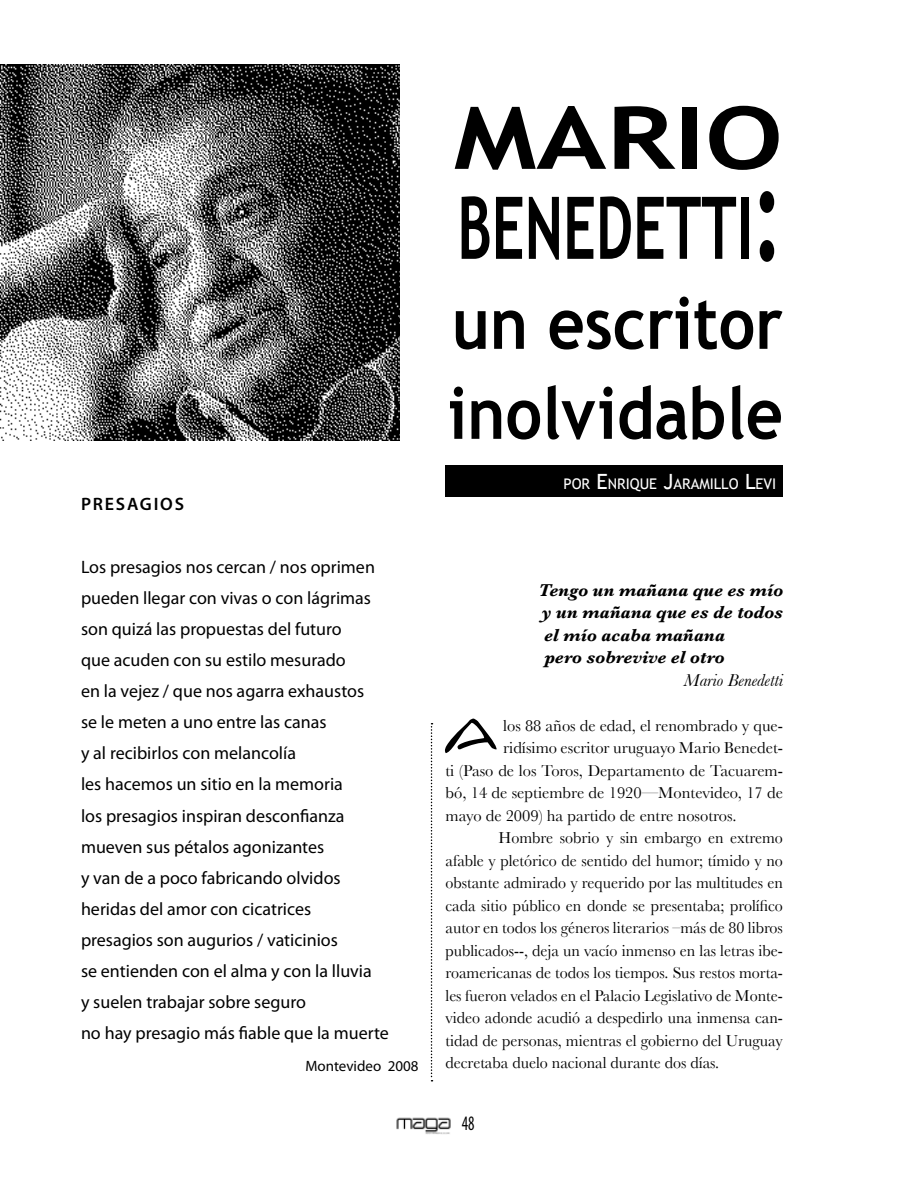
<style>
.page{position:relative;width:918px;height:1188px;background:#fff}
.page>*{position:absolute;margin:0;border:0;box-sizing:border-box;transform-origin:0 0}
.t1{font:700 86.7px/90px "Trebuchet MS";color:#000;scale:1.28 1}
.t2{font:81.15px "Inkburrow";color:#000}
.t3{font:700 72px/90px "Trebuchet MS";color:#000;scale:.9 1}
.t4{font:condensed 20.7px "Myriad Pro";color:#000;scale:.8 1}
.t5{font:18px/31px "Myriad Pro";color:#000}
.t6{font:italic 700 18px/22.5px "Baskerville";color:#000}
.t7{font:italic 18px "Baskerville";color:#000}
.t8{font:600 18px "Myriad Pro";letter-spacing:.1em;color:#000}
.t9{font:16.5px "Baskerville";color:#000}
.t10{font:15px "Myriad Pro";color:#000}
.t11{font:14.7px "Trebuchet MS";color:#fff}
.s1{font-size:123.75px}
.s2{font-size:21px}
</style>
<div class="page">
<div style="left:446px;top:465px;width:337px;height:32px;background:#000"></div>
<img style="left:0;top:65px;width:400px;height:375px">
<svg style="left:431px;top:723px;width:2px;height:359px"></svg>
<img style="left:396px;top:1117px;width:55px;height:17px">
<p class="t8" style="left:81px;top:493px;width:105px">PRESAGIOS</p>
<p class="t5" style="left:81px;top:551px;width:309px">Los presagios nos cercan / nos oprimen pueden llegar con vivas o con lágrimas son quizá las propuestas del futuro<br>que acuden con su estilo mesurado<br>en la vejez / que nos agarra exhaustos<br>se le meten a uno entre las canas<br>y al recibirlos con melancolía<br>les hacemos un sitio en la memoria<br>los presagios inspiran desconfianza mueven sus pétalos agonizantes<br>y van de a poco fabricando olvidos heridas del amor con cicatrices<br>presagios son augurios / vaticinios<br>se entienden con el alma y con la lluvia<br>y suelen trabajar sobre seguro<br>no hay presagio más fiable que la muerte</p>
<p class="t10" style="left:305px;top:1056px;width:115px">Montevideo 2008</p>
<h1 class="t1" style="left:454px;top:93px;width:259px">MARIO<br>BENEDETTI<span class="s1">:</span></h1>
<h3 class="t3" style="left:448px;top:278px;width:374px">un escritor inolvidable</h3>
<p class="t11" style="left:564px;top:475px;width:214px">POR <span class="s2">E</span> NRIQUE <span class="s2">J</span>ARAMILLO <span class="s2">L</span>EVI</p>
<p class="t6" style="left:539px;top:578px;width:246px">Tengo un mañana que es mío y un mañana que es de todos el mío acaba mañana<br>pero sobrevive el otro</p>
<p class="t7" style="left:684px;top:669px;width:101px">Mario Benedetti</p>
<h2 class="t2" style="left:446px;top:686px;width:59px">A</h2>
<p class="t9" style="left:503px;top:716px;width:281px">los 88 años de edad, el renombrado y que-</p>
<p class="t9" style="left:503px;top:738px;width:281px">ridísimo escritor uruguayo Mario Benedet-</p>
<p class="t9" style="left:446px;top:761px;width:339px">ti (Paso de los Toros, Departamento de Tacuarem-</p>
<p class="t9" style="left:446px;top:783px;width:339px">bó, 14 de septiembre de 1920—Montevideo, 17 de</p>
<p class="t9" style="left:446px;top:806px;width:292px">mayo de 2009) ha partido de entre nosotros.</p>
<p class="t9" style="left:499px;top:828px;width:286px">Hombre sobrio y sin embargo en extremo</p>
<p class="t9" style="left:445px;top:851px;width:339px">afable y pletórico de sentido del humor; tímido y no</p>
<p class="t9" style="left:445px;top:873px;width:339px">obstante admirado y requerido por las multitudes en</p>
<p class="t9" style="left:445px;top:896px;width:339px">cada sitio público en donde se presentaba; prolífico</p>
<p class="t9" style="left:445px;top:918px;width:339px">autor en todos los géneros literarios –más de 80 libros</p>
<p class="t9" style="left:445px;top:941px;width:339px">publicados--, deja un vacío inmenso en las letras ibe-</p>
<p class="t9" style="left:445px;top:963px;width:339px">roamericanas de todos los tiempos. Sus restos morta-</p>
<p class="t9" style="left:445px;top:986px;width:339px">les fueron velados en el Palacio Legislativo de Monte-</p>
<p class="t9" style="left:445px;top:1008px;width:339px">video adonde acudió a despedirlo una inmensa can-</p>
<p class="t9" style="left:445px;top:1031px;width:339px">tidad de personas, mientras el gobierno del Uruguay</p>
<p class="t9" style="left:445px;top:1053px;width:275px">decretaba duelo nacional durante dos días.</p>
<p class="t4" style="left:462px;top:1111px;width:17px">48</p>
</div>
